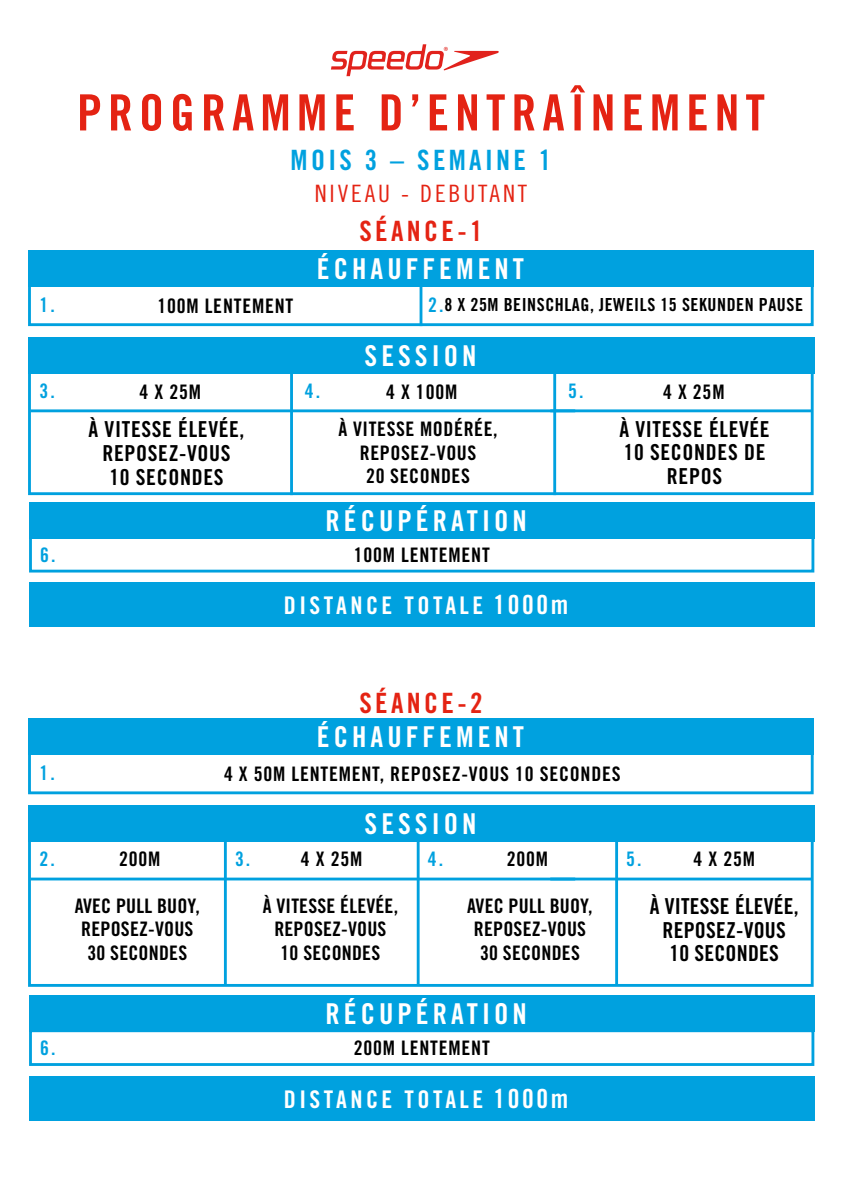
<style>
.page{position:relative;width:842px;height:1191px;background:#fff}
.page>*{position:absolute;margin:0;border:0;box-sizing:border-box;transform-origin:0 0}
.t1{font:50px "Trade Gothic Bold Cond Twenty";letter-spacing:.12em;color:#e42313}
.t2{font:28.8px "Trade Gothic Bold Cond Twenty";letter-spacing:.14em;color:#fff}
.t3{font:28px "Trade Gothic Bold Cond Twenty";letter-spacing:.12em;color:#e42313}
.t4{font:28px "Trade Gothic Bold Cond Twenty";letter-spacing:.12em;color:#00a1df}
.t5{font:24.4px "Trade Gothic Bold Cond Twenty";letter-spacing:.14em;color:#fff}
.t6{font:24px "Trade Gothic Cond Eighteen";letter-spacing:.12em;color:#e42313}
.t7{font:22px/24px "Trade Gothic Bold Cond Twenty";letter-spacing:.03em;color:#000;text-align:center}
.t8{font:22px/23.4px "Trade Gothic Bold Cond Twenty";letter-spacing:.01em;color:#000;text-align:center}
.t9{font:20px/23.4px "Trade Gothic Bold Cond Twenty";letter-spacing:.03em;color:#000;text-align:center}
.t10{font:20px/23.4px "Trade Gothic Bold Cond Twenty";letter-spacing:.01em;color:#000;text-align:center}
.t11{font:20px "Trade Gothic Bold Cond Twenty";color:#00a1df}
.t12{font:18px "Trade Gothic Bold Cond Twenty";letter-spacing:.03em;color:#000}
.s1{font-size:20px;color:#00a1df}
.s2{font-size:26.4px}
</style>
<div class="page">
<div style="left:28px;top:284px;width:786px;height:42px;border:3px solid #00a1df"></div>
<div style="left:29px;top:536px;width:785px;height:36px;border:3px solid #00a1df"></div>
<div style="left:29px;top:502px;width:785px;height:36px;background:#00a1df"></div>
<div style="left:28px;top:366px;width:786px;height:129px;border:3px solid #00a1df"></div>
<div style="left:28px;top:337px;width:786px;height:36px;background:#00a1df"></div>
<hr style="left:30px;top:409px;width:545px;height:3px;background:#00a1df">
<hr style="left:290px;top:371px;width:3px;height:124px;background:#00a1df">
<hr style="left:553px;top:371px;width:3px;height:124px;background:#00a1df">
<hr style="left:420px;top:286px;width:2px;height:40px;background:#00a1df">
<hr style="left:550px;top:409px;width:263px;height:3px;background:#00a1df">
<div style="left:28px;top:250px;width:786px;height:36px;background:#00a1df"></div>
<div style="left:29px;top:583px;width:785px;height:44px;background:#00a1df"></div>
<div style="left:29px;top:1076px;width:785px;height:44px;background:#00a1df"></div>
<div style="left:29px;top:995px;width:785px;height:37px;background:#00a1df"></div>
<div style="left:28px;top:805px;width:786px;height:36px;background:#00a1df"></div>
<div style="left:28px;top:718px;width:786px;height:36px;background:#00a1df"></div>
<div style="left:29px;top:1029px;width:785px;height:37px;border:3px solid #00a1df"></div>
<div style="left:28px;top:834px;width:786px;height:152px;border:3px solid #00a1df"></div>
<div style="left:28px;top:752px;width:786px;height:42px;border:3px solid #00a1df"></div>
<hr style="left:30px;top:877px;width:545px;height:3px;background:#00a1df">
<hr style="left:224px;top:840px;width:3px;height:145px;background:#00a1df">
<hr style="left:417px;top:840px;width:3px;height:145px;background:#00a1df">
<hr style="left:615px;top:840px;width:3px;height:145px;background:#00a1df">
<hr style="left:550px;top:877px;width:263px;height:3px;background:#00a1df">
<svg style="left:331px;top:44px;width:168px;height:32px"></svg>
<h1 class="t1" style="left:77px;top:82px;width:689px">PROGRAMME D’ENTRAÎNEMENT</h1>
<h3 class="t4" style="left:291px;top:143px;width:262px">MOIS 3 – SEMAINE 1</h3>
<p class="t6" style="left:315px;top:179px;width:214px">NIVEAU - DEBUTANT</p>
<h3 class="t3" style="left:359px;top:214px;width:125px">SÉANCE-1</h3>
<h2 class="t2" style="left:317px;top:251px;width:209px">ÉCHAUFFEMENT</h2>
<p class="t11" style="left:40px;top:292px;width:17px">1.</p>
<p class="t9" style="left:157px;top:293px;width:137px">100M LENTEMENT</p>
<p class="t12" style="left:428px;top:294px;width:376px"><span class="s1">2.</span>8 X 25M BEINSCHLAG, JEWEILS 15 SEKUNDEN PAUSE</p>
<h2 class="t2" style="left:365px;top:338px;width:113px">SESSION</h2>
<p class="t11" style="left:39px;top:379px;width:17px">3.</p>
<p class="t9" style="left:386px;top:380px;width:73px">4 X 100M</p>
<p class="t9" style="left:663px;top:380px;width:63px">4 X 25M</p>
<p class="t11" style="left:305px;top:379px;width:17px">4.</p>
<p class="t11" style="left:568px;top:379px;width:17px">5.</p>
<p class="t9" style="left:140px;top:380px;width:63px">4 X 25M</p>
<p class="t11" style="left:40px;top:542px;width:17px">6.</p>
<p class="t7" style="left:89px;top:416px;width:157px">À VITESSE ÉLEVÉE,<br>REPOSEZ-VOUS<br>10 SECONDES</p>
<p class="t9" style="left:339px;top:417px;width:161px">À VITESSE MODÉRÉE,<br>REPOSEZ-VOUS<br>20 SECONDES</p>
<p class="t7" style="left:619px;top:417px;width:152px;line-height:23.4px">À VITESSE ÉLEVÉE<br>10 SECONDES DE<br>REPOS</p>
<h2 class="t2" style="left:326px;top:503px;width:203px">RÉCUPÉRATION</h2>
<p class="t9" style="left:354px;top:543px;width:137px">100M LENTEMENT</p>
<p class="t5" style="left:284px;top:591px;width:286px">DISTANCE TOTALE <span class="s2">1000m</span></p>
<h3 class="t3" style="left:359px;top:686px;width:125px">SÉANCE-2</h3>
<h2 class="t2" style="left:317px;top:719px;width:209px">ÉCHAUFFEMENT</h2>
<p class="t11" style="left:40px;top:760px;width:17px">1.</p>
<p class="t9" style="left:224px;top:761px;width:398px">4 X 50M LENTEMENT, REPOSEZ-VOUS 10 SECONDES</p>
<h2 class="t2" style="left:365px;top:806px;width:113px">SESSION</h2>
<p class="t11" style="left:39px;top:847px;width:17px">2.</p>
<p class="t9" style="left:119px;top:847px;width:43px">200M</p>
<p class="t9" style="left:301px;top:847px;width:63px">4 X 25M</p>
<p class="t9" style="left:507px;top:847px;width:43px">200M</p>
<p class="t9" style="left:694px;top:847px;width:63px">4 X 25M</p>
<p class="t11" style="left:235px;top:847px;width:17px">3.</p>
<p class="t11" style="left:428px;top:847px;width:17px">4.</p>
<p class="t11" style="left:626px;top:847px;width:17px">5.</p>
<p class="t10" style="left:263px;top:893px;width:137px">À VITESSE ÉLEVÉE,<br>REPOSEZ-VOUS<br>10 SECONDES</p>
<p class="t8" style="left:650px;top:894px;width:150px">À VITESSE ÉLEVÉE,<br>REPOSEZ-VOUS<br>10 SECONDES</p>
<p class="t10" style="left:75px;top:893px;width:127px">AVEC PULL BUOY,<br>REPOSEZ-VOUS<br>30 SECONDES</p>
<p class="t10" style="left:467px;top:893px;width:127px">AVEC PULL BUOY,<br>REPOSEZ-VOUS<br>30 SECONDES</p>
<h2 class="t2" style="left:326px;top:996px;width:203px">RÉCUPÉRATION</h2>
<p class="t11" style="left:40px;top:1036px;width:17px">6.</p>
<p class="t9" style="left:354px;top:1036px;width:137px">200M LENTEMENT</p>
<p class="t5" style="left:284px;top:1084px;width:286px">DISTANCE TOTALE <span class="s2">1000m</span></p>
</div>
